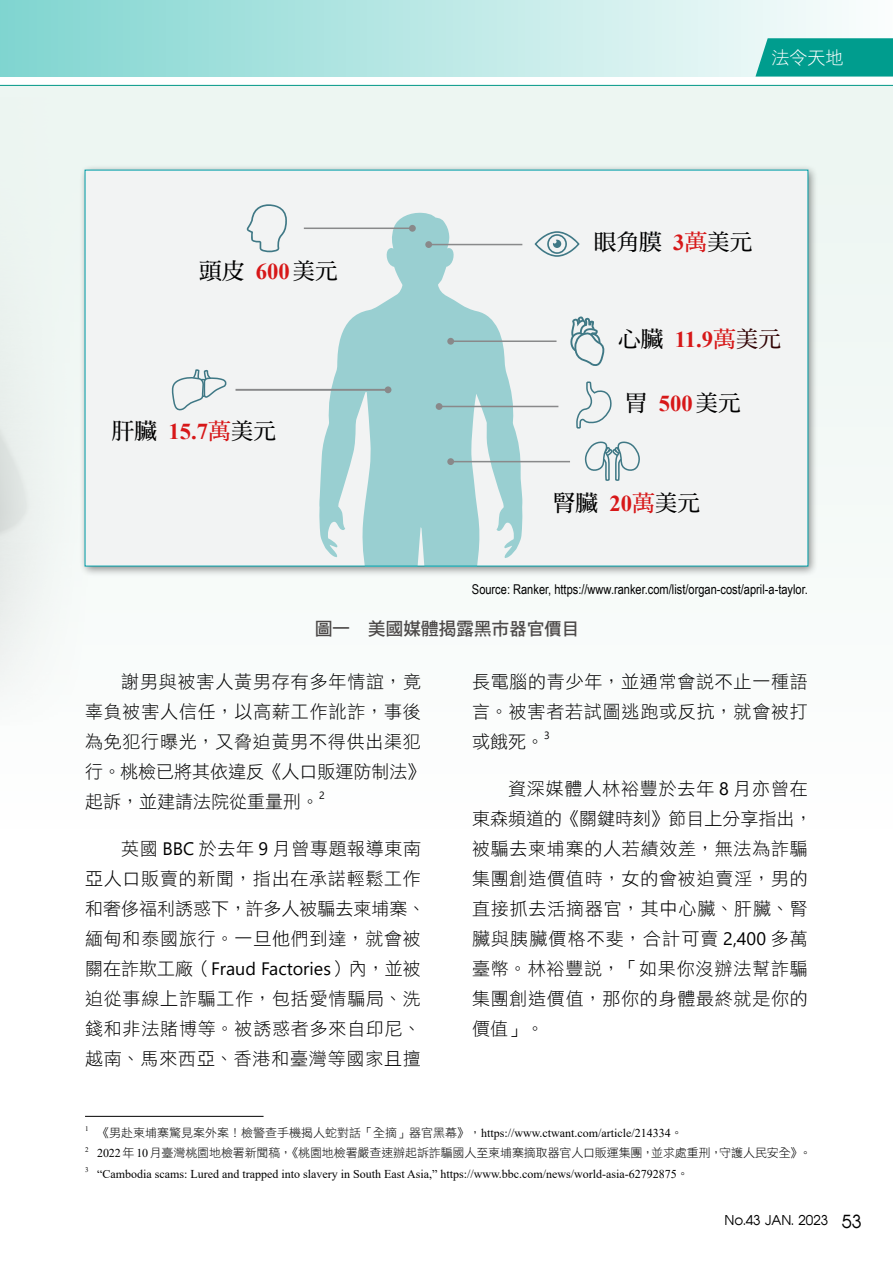
<style>
.page{position:relative;width:893px;height:1263px;background:#fff}
.page>*{position:absolute;margin:0;border:0;box-sizing:border-box;transform-origin:0 0}
.t1{font:22.65px "DF Ming Std W7";color:#000}
.t2{font:700 22.65px "Times New Roman";color:#d71718}
.內文{font:18px/30px "DF Hei Std W3";letter-spacing:.045em;color:#000}
.圖1{font:18px "DF Hei Std W7";letter-spacing:-.025em;color:#4c4948}
.t3{font:18px "DF Hei Std W3";color:#fff}
.圖說{font:13.5px "Arial Narrow";color:#000}
.t4{font:13.5px "Avian";color:#000}
.註解文字{font:12px "Times New Roman";color:#000}
.註解文字-2{font:12px "DF Hei Std W3";letter-spacing:-.01em;color:#000}
.內文-2{font:10.5px "Segoe UI";color:#000}
.註解文字-3{font:7.05px "Times New Roman";color:#000}
.s1{font-family:"Times New Roman";font-weight:700;color:#d71718}
.s2{color:#d71718}
.s3{font-family:"DF Ming Std W7";font-weight:400;color:#000}
.s4{font-family:"DF Ming Std W7";font-weight:400}
.s5{font-family:"DF Ming Std W7";font-weight:400;color:#310304}
.s6{font-family:"Segoe UI"}
.s7{font-family:"DF Hei Std W3"}
.s8{font-family:"Times New Roman"}
.s9{font-size:18px}
</style>
<div class="page">
<div style="left:0;top:85px;width:893px;height:743px;background:#f8fbfa"></div>
<hr style="left:85px;top:1116px;width:179px;height:1px;background:#000">
<div style="left:79px;top:164px;width:740px;height:412px;background:#000;opacity:.45"></div>
<div style="left:85px;top:170px;width:723px;height:396px;background:#f2f3f3"></div>
<svg style="left:319px;top:212px;width:203px;height:352px;fill:#99cfd1"></svg>
<hr style="left:451px;top:461px;width:119px;height:1px;background:#89898a">
<hr style="left:451px;top:340px;width:105px;height:2px;background:#89898a">
<hr style="left:439px;top:406px;width:119px;height:1px;background:#89898a">
<hr style="left:429px;top:244px;width:93px;height:1px;background:#89898a">
<hr style="left:304px;top:228px;width:108px;height:1px;background:#89898a">
<hr style="left:236px;top:389px;width:152px;height:2px;background:#89898a">
<svg style="left:534px;top:231px;width:46px;height:26px"></svg>
<svg style="left:584px;top:441px;width:56px;height:40px"></svg>
<svg style="left:171px;top:369px;width:56px;height:42px"></svg>
<svg style="left:247px;top:204px;width:40px;height:48px"></svg>
<svg style="left:570px;top:316px;width:42px;height:113px"></svg>
<div style="left:409px;top:225px;width:7px;height:7px;background:#89898a;border-radius:50%"></div>
<div style="left:425px;top:241px;width:7px;height:7px;background:#89898a;border-radius:50%"></div>
<div style="left:447px;top:338px;width:7px;height:7px;background:#89898a;border-radius:50%"></div>
<div style="left:385px;top:386px;width:6px;height:7px;background:#89898a;border-radius:50%"></div>
<div style="left:436px;top:403px;width:6px;height:7px;background:#89898a;border-radius:50%"></div>
<div style="left:447px;top:458px;width:7px;height:7px;background:#89898a;border-radius:50%"></div>
<div style="left:0;top:0;width:893px;height:77px;background:linear-gradient(to right,#7fd5d0,#fcfdfd)"></div>
<hr style="left:0;top:85px;width:893px;height:1px;background:#009d8e">
<svg style="left:755px;top:38px;width:138px;height:39px;background:#0fa294"></svg>
<p class="t1" style="left:199px;top:259px;width:140px">頭皮 <span class="s1">600</span>美元</p>
<p class="t1" style="left:112px;top:419px;width:166px">肝臟 <span class="s1">15.7</span><span class="s2">萬</span>美元</p>
<p class="t3" style="left:771px;top:48px;width:73px">法令天地</p>
<p class="t1" style="left:594px;top:230px;width:160px">眼角膜 <span class="s1">3</span><span class="s2">萬</span>美元</p>
<p class="t2" style="left:618px;top:323px;width:165px"><span class="s3">心臟</span> 11.9<span class="s4">萬</span><span class="s5">美元</span></p>
<p class="t1" style="left:625px;top:391px;width:118px">胃 <span class="s1">500</span>美元</p>
<p class="t1" style="left:553px;top:490px;width:149px">腎臟 <span class="s1">20</span><span class="s2">萬</span>美元</p>
<p class="圖說" style="left:472px;top:580px;width:337px">Source: Ranker, https://www.ranker.com/list/organ-cost/april-a-taylor.</p>
<p class="圖1" style="left:315px;top:618px;width:266px">圖一　美國媒體揭露黑市器官價目</p>
<p class="內文" style="left:85px;top:666px;width:342px;text-indent:36px">謝男與被害人黃男存有多年情誼，竟辜負被害人信任，以高薪工作訛詐，事後為免犯行曝光，又脅迫黃男不得供出渠犯行。桃檢已將其依違反《人口販運防制法》起訴，並建請法院從重量刑。</p>
<p class="內文-2" style="left:319px;top:786px;width:7px">2</p>
<p class="內文" style="left:85px;top:833px;width:342px;text-indent:36px">英國 <span class="s6">BBC</span> 於去年 <span class="s6">9</span> 月曾專題報導東南亞人口販賣的新聞，指出在承諾輕鬆工作和奢侈福利誘惑下，許多人被騙去柬埔寨、緬甸和泰國旅行。一旦他們到達，就會被關在詐欺工廠（<span class="s6">Fraud Factories</span>）內，並被迫從事線上詐騙工作，包括愛情騙局、洗錢和非法賭博等。被誘惑者多來自印尼、越南、馬來西亞、香港和臺灣等國家且擅</p>
<p class="內文" style="left:472px;top:666px;width:337px;text-align:justify">長電腦的青少年，並通常會說不止一種語言。被害者若試圖逃跑或反抗，就會被打或餓死。</p>
<p class="內文-2" style="left:544px;top:726px;width:7px">3</p>
<p class="內文" style="left:472px;top:773px;width:342px;text-indent:36px">資深媒體人林裕豐於去年 <span class="s6">8</span> 月亦曾在東森頻道的《關鍵時刻》節目上分享指出，被騙去柬埔寨的人若績效差，無法為詐騙集團創造價值時，女的會被迫賣淫，男的直接抓去活摘器官，其中心臟、肝臟、腎臟與胰臟價格不斐，合計可賣 <span class="s6">2,400</span> 多萬臺幣。林裕豐說，「如果你沒辦法幫詐騙集團創造價值，那你的身體最終就是你的價值」。</p>
<p class="註解文字-3" style="left:85px;top:1123px;width:5px">1</p>
<p class="註解文字" style="left:97px;top:1124px;width:587px"><span class="s7">《男赴柬埔寨驚見案外案！檢警查手機揭人蛇對話「全摘」器官黑幕》，</span>https://www.ctwant.com/article/214334<span class="s7">。</span></p>
<p class="註解文字-3" style="left:85px;top:1144px;width:5px">2</p>
<p class="註解文字-2" style="left:97px;top:1147px;width:716px"><span class="s8">2022</span> 年<span class="s8">10</span> 月臺灣桃園地檢署新聞稿，《桃園地檢署嚴查速辦起訴詐騙國人至柬埔寨摘取器官人口販運集團，並求處重刑，守護人民安全》。</p>
<p class="註解文字-3" style="left:85px;top:1165px;width:5px">3</p>
<p class="註解文字" style="left:97px;top:1166px;width:593px">“Cambodia scams: Lured and trapped into slavery in South East Asia,” https://www.bbc.com/news/world-asia-62792875<span class="s7">。</span></p>
<p class="t4" style="left:724px;top:1212px;width:139px">No.43 JAN. 2023 <span class="s9">53</span></p>
</div>
